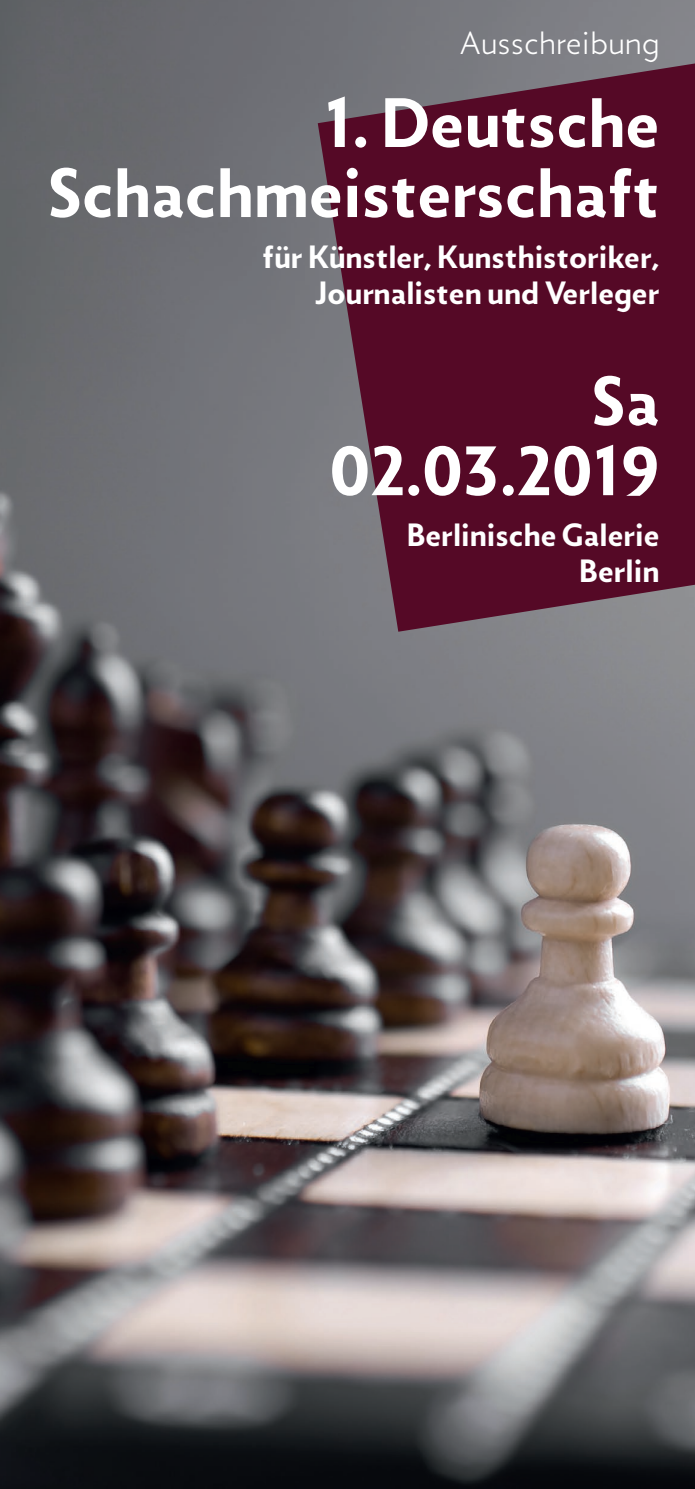
<style>
.page{position:relative;width:695px;height:1489px;background:#fff}
.page>*{position:absolute;margin:0;border:0;box-sizing:border-box;transform-origin:0 0}
.t1{font:500 65px/70px "Zigfrid";color:#fff;text-align:right}
.t2{font:500 30px/36px "Zigfrid";color:#fff;text-align:right}
.t3{font:300 30px "Zigfrid";color:#fff}
</style>
<div class="page">
<img style="left:0;top:0;width:694px;height:1488px">
<svg style="left:318px;top:63px;width:376px;height:568px;background:#5c1d36"></svg>
<p class="t3" style="left:460px;top:25px;width:201px">Ausschreibung</p>
<h1 class="t1" style="left:48px;top:87px;width:613px">1. Deutsche<br>Schachmeisterschaft</h1>
<p class="t2" style="left:262px;top:238px;width:398px">für Künstler, Kunsthistoriker,<br>Journalisten und Verleger</p>
<h1 class="t1" style="left:329px;top:365px;width:331px">Sa<br>02.03.2019</h1>
<p class="t2" style="left:406px;top:516px;width:254px">Berlinische Galerie<br>Berlin</p>
</div>
